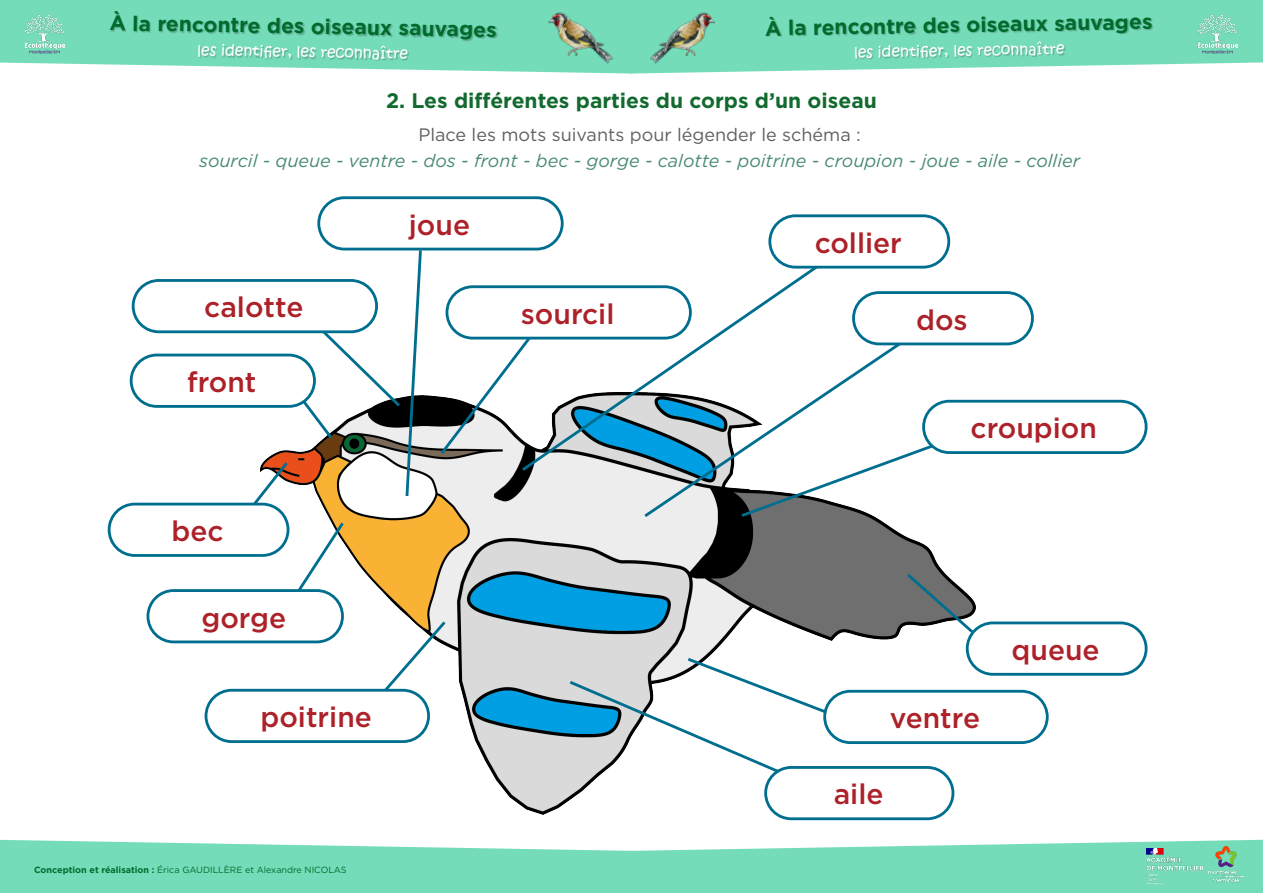
<style>
.page{position:relative;width:1263px;height:893px;background:#fff}
.page>*{position:absolute;margin:0;border:0;box-sizing:border-box;transform-origin:0 0}
.t1{font:500 28.2px "Gotham";color:#ad2129}
.t2{font:700 21px "Gotham";color:#006b2d}
.t3{font:700 21px "Gotham";color:#126a2f}
.t4{font:italic 18px "Gotham";color:#498a75}
.t5{font:18px "Gotham";color:#616061}
.t6{font:15px "Kristen ITC";color:#fff}
.t7{font:9px "Gotham";color:#006c2d}
.s1{font-weight:700}
</style>
<div class="page">
<svg style="left:0;top:0;width:529px;height:72px;background:#89e1c3"></svg>
<img style="left:25px;top:14px;width:40px;height:39px">
<svg style="left:628px;top:0;width:635px;height:74px;fill:#75dcb9"></svg>
<img style="left:1198px;top:14px;width:40px;height:39px">
<svg style="left:0;top:839px;width:1263px;height:54px;background:#85e0c1"></svg>
<img style="left:1146px;top:848px;width:57px;height:35px">
<img style="left:1208px;top:847px;width:36px;height:35px">
<div style="left:766px;top:16px;width:387px;height:45px;background:#231f20;opacity:.24"></div>
<div style="left:110px;top:12px;width:388px;height:49px;background:#231f20;opacity:.24"></div>
<img style="left:635px;top:0;width:98px;height:74px">
<img style="left:529px;top:0;width:99px;height:74px">
<img style="left:261px;top:395px;width:714px;height:419px">
<div style="left:317px;top:196px;width:247px;height:54px;border:3px solid #006e8f;border-radius:26px"></div>
<svg style="left:438px;top:324px;width:81px;height:133px"></svg>
<div style="left:447px;top:287px;width:243px;height:51px;background:#fff;border-radius:26px"></div>
<div style="left:445px;top:285px;width:247px;height:54px;border:3px solid #006e8f;border-radius:26px"></div>
<div style="left:132px;top:279px;width:246px;height:54px;border:3px solid #006e8f;border-radius:26px"></div>
<div style="left:130px;top:354px;width:186px;height:54px;border:3px solid #006e8f;border-radius:26px"></div>
<div style="left:108px;top:503px;width:181px;height:54px;border:3px solid #006e8f;border-radius:26px"></div>
<svg style="left:230px;top:247px;width:193px;height:360px"></svg>
<div style="left:148px;top:591px;width:194px;height:51px;background:#fff;border-radius:26px"></div>
<div style="left:147px;top:589px;width:197px;height:54px;border:3px solid #006e8f;border-radius:26px"></div>
<svg style="left:371px;top:618px;width:77px;height:89px"></svg>
<div style="left:206px;top:690px;width:223px;height:52px;background:#fff;border-radius:26px"></div>
<div style="left:205px;top:689px;width:225px;height:54px;border:3px solid #006e8f;border-radius:26px"></div>
<div style="left:766px;top:767px;width:187px;height:52px;background:#fff;border-radius:26px"></div>
<div style="left:764px;top:766px;width:190px;height:54px;border:3px solid #006e8f;border-radius:26px"></div>
<svg style="left:641px;top:324px;width:292px;height:196px"></svg>
<div style="left:853px;top:293px;width:179px;height:51px;background:#fff;border-radius:26px"></div>
<div style="left:852px;top:291px;width:182px;height:54px;border:3px solid #006e8f;border-radius:26px"></div>
<svg style="left:738px;top:423px;width:237px;height:96px"></svg>
<div style="left:923px;top:401px;width:223px;height:52px;background:#fff;border-radius:26px"></div>
<div style="left:922px;top:400px;width:225px;height:54px;border:3px solid #006e8f;border-radius:26px"></div>
<svg style="left:567px;top:656px;width:272px;height:124px"></svg>
<div style="left:825px;top:691px;width:222px;height:52px;background:#fff;border-radius:26px"></div>
<div style="left:823px;top:690px;width:226px;height:54px;border:3px solid #006e8f;border-radius:26px"></div>
<svg style="left:904px;top:571px;width:72px;height:65px"></svg>
<div style="left:967px;top:623px;width:179px;height:51px;background:#fff;border-radius:26px"></div>
<div style="left:966px;top:621px;width:181px;height:55px;border:3px solid #006e8f;border-radius:26px"></div>
<svg style="left:519px;top:262px;width:302px;height:212px"></svg>
<div style="left:770px;top:216px;width:179px;height:51px;background:#fff;border-radius:26px"></div>
<div style="left:768px;top:214px;width:182px;height:55px;border:3px solid #006e8f;border-radius:26px"></div>
<p class="t2" style="left:110px;top:9px;width:389px;rotate:1deg">À la rencontre des oiseaux sauvages</p>
<p class="t6" style="left:198px;top:40px;width:212px;rotate:1deg">les identifi er, les reconnaître</p>
<p class="t2" style="left:765px;top:14px;width:389px;rotate:-1deg">À la rencontre des oiseaux sauvages</p>
<p class="t6" style="left:854px;top:43px;width:212px;rotate:-1deg">les identifi er, les reconnaître</p>
<p class="t3" style="left:386px;top:87px;width:492px">2. Les différentes parties du corps d’un oiseau</p>
<p class="t5" style="left:418px;top:123px;width:444px">Place les mots suivants pour légender le schéma :</p>
<p class="t4" style="left:199px;top:149px;width:882px">sourcil - queue - ventre - dos - front - bec - gorge - calotte - poitrine - croupion - joue - aile - collier</p>
<p class="t1" style="left:409px;top:206px;width:63px">joue</p>
<p class="t1" style="left:204px;top:289px;width:101px">calotte</p>
<p class="t1" style="left:521px;top:295px;width:95px">sourcil</p>
<p class="t1" style="left:187px;top:364px;width:71px">front</p>
<p class="t1" style="left:171px;top:513px;width:54px">bec</p>
<p class="t1" style="left:201px;top:599px;width:86px">gorge</p>
<p class="t1" style="left:260px;top:699px;width:113px">poitrine</p>
<p class="t7" style="left:34px;top:864px;width:314px"><span class="s1">Conception et réalisation :</span> Érica GAUDILLÈRE et Alexandre NICOLAS</p>
<p class="t1" style="left:815px;top:224px;width:89px">collier</p>
<p class="t1" style="left:916px;top:301px;width:53px">dos</p>
<p class="t1" style="left:970px;top:410px;width:128px">croupion</p>
<p class="t1" style="left:1011px;top:631px;width:90px">queue</p>
<p class="t1" style="left:890px;top:700px;width:92px">ventre</p>
<p class="t1" style="left:834px;top:776px;width:51px">aile</p>
</div>
